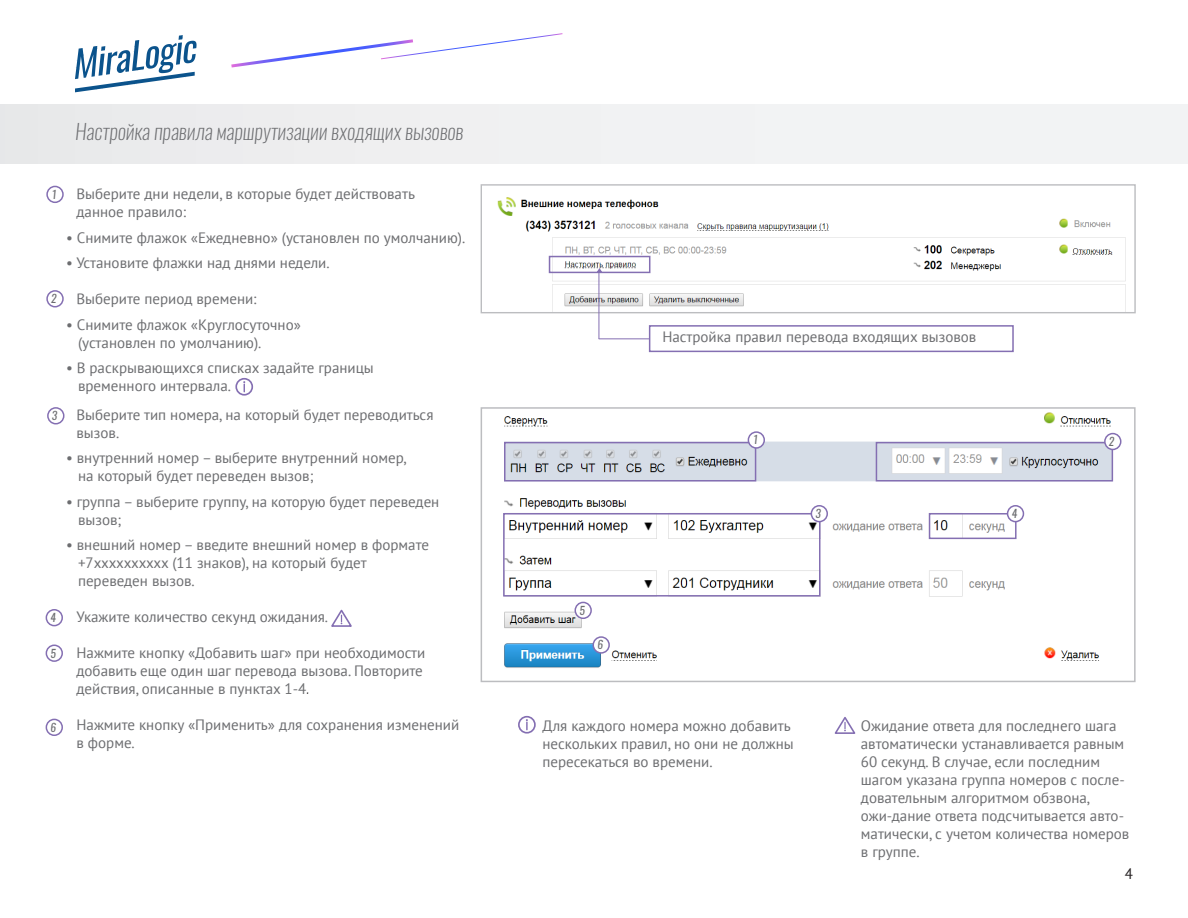
<style>
.page{position:relative;width:1188px;height:918px;background:#fff}
.page>*{position:absolute;margin:0;border:0;box-sizing:border-box;transform-origin:0 0}
.t1{font:italic 200 21px "Oswald";color:#6c6d70}
.t2{font:15px/18px "PT Sans";color:#6c6d70}
.t3{font:15px "PT Sans";color:#231f20}
.t4{font:italic 11.25px "Oswald";color:#6c6d70}
.s1{font-family:"Oswald";font-weight:200;font-style:italic;color:#231f20}
</style>
<div class="page">
<svg style="left:231px;top:33px;width:332px;height:35px"></svg>
<svg style="left:75px;top:35px;width:121px;height:57px"></svg>
<div style="left:0;top:104px;width:1188px;height:60px;background:#f0f1f2"></div>
<div style="left:47px;top:407px;width:18px;height:17px;border:2px solid #846fb2;border-radius:50%"></div>
<div style="left:46px;top:609px;width:17px;height:17px;border:2px solid #846fb2;border-radius:50%"></div>
<img style="left:504px;top:412px;width:618px;height:256px">
<div style="left:481px;top:407px;width:655px;height:275px;border:2px solid #bcbdc0"></div>
<div style="left:46px;top:186px;width:18px;height:17px;border:2px solid #846fb2;border-radius:50%"></div>
<div style="left:46px;top:290px;width:18px;height:18px;border:2px solid #846fb2;border-radius:50%"></div>
<img style="left:497px;top:197px;width:629px;height:114px">
<div style="left:481px;top:184px;width:655px;height:129px;border:1px solid #bcbdc0"></div>
<div style="left:549px;top:256px;width:101px;height:17px;border:2px solid #846fb2"></div>
<div style="left:649px;top:325px;width:365px;height:27px;border:2px solid #846fb2"></div>
<div style="left:876px;top:442px;width:237px;height:40px;border:2px solid #846fb2"></div>
<div style="left:1105px;top:434px;width:16px;height:15px;background:#fff;border-radius:50%"></div>
<div style="left:1104px;top:433px;width:17px;height:17px;border:2px solid #846fb2;border-radius:50%"></div>
<div style="left:503px;top:513px;width:317px;height:84px;border:2px solid #846fb2"></div>
<div style="left:593px;top:637px;width:16px;height:16px;background:#fff;border-radius:50%"></div>
<div style="left:592px;top:636px;width:18px;height:18px;border:2px solid #846fb2;border-radius:50%"></div>
<div style="left:504px;top:442px;width:252px;height:40px;border:2px solid #846fb2"></div>
<div style="left:748px;top:432px;width:16px;height:16px;background:#fff;border-radius:50%"></div>
<div style="left:748px;top:431px;width:17px;height:18px;border:2px solid #846fb2;border-radius:50%"></div>
<div style="left:46px;top:645px;width:17px;height:17px;border:2px solid #846fb2;border-radius:50%"></div>
<div style="left:46px;top:719px;width:17px;height:17px;border:2px solid #846fb2;border-radius:50%"></div>
<div style="left:929px;top:513px;width:88px;height:26px;border:2px solid #846fb2"></div>
<div style="left:1008px;top:506px;width:15px;height:16px;background:#fff;border-radius:50%"></div>
<div style="left:1007px;top:505px;width:17px;height:17px;border:2px solid #846fb2;border-radius:50%"></div>
<div style="left:575px;top:602px;width:16px;height:16px;background:#fff;border-radius:50%"></div>
<div style="left:574px;top:602px;width:18px;height:17px;border:2px solid #846fb2;border-radius:50%"></div>
<hr style="left:599px;top:272px;width:1px;height:67px;background:#846fb2">
<hr style="left:599px;top:339px;width:51px;height:1px;background:#846fb2">
<svg style="left:595px;top:267px;width:9px;height:6px"></svg>
<div style="left:811px;top:506px;width:16px;height:16px;background:#fff;border-radius:50%"></div>
<div style="left:811px;top:505px;width:17px;height:17px;border:2px solid #846fb2;border-radius:50%"></div>
<svg style="left:331px;top:609px;width:21px;height:18px"></svg>
<div style="left:235px;top:378px;width:18px;height:18px;border:2px solid #846fb2;border-radius:50%"></div>
<svg style="left:243px;top:381px;width:2px;height:11px"></svg>
<svg style="left:834px;top:717px;width:22px;height:17px"></svg>
<div style="left:518px;top:716px;width:18px;height:18px;border:2px solid #846fb2;border-radius:50%"></div>
<svg style="left:526px;top:719px;width:2px;height:11px"></svg>
<p class="t1" style="left:75px;top:117px;width:390px">Настройка правила маршрутизации входящих вызовов</p>
<p class="t4" style="left:51px;top:186px;width:7px">1</p>
<p class="t4" style="left:51px;top:291px;width:7px">2</p>
<p class="t4" style="left:52px;top:408px;width:7px">3</p>
<p class="t4" style="left:50px;top:610px;width:7px">4</p>
<p class="t4" style="left:50px;top:645px;width:7px">5</p>
<p class="t4" style="left:50px;top:719px;width:7px">6</p>
<p class="t2" style="left:76px;top:185px;width:340px">Выберите дни недели, в которые будет действовать</p>
<p class="t2" style="left:76px;top:203px;width:111px">данное правило:</p>
<p class="t2" style="left:66px;top:228px;width:401px">• Снимите флажок «Ежедневно» (установлен по умолчанию).</p>
<p class="t2" style="left:66px;top:254px;width:265px">• Установите флажки над днями недели.</p>
<p class="t2" style="left:76px;top:290px;width:182px">Выберите период времени:</p>
<p class="t2" style="left:66px;top:315px;width:236px">• Снимите флажок «Круглосуточно»</p>
<p class="t2" style="left:78px;top:333px;width:185px">(установлен по умолчанию).</p>
<p class="t2" style="left:78px;top:359px;width:297px;text-indent:-12px">• В раскрывающихся списках задайте границы временного интервала.</p>
<p class="t2" style="left:76px;top:405px;width:359px">Выберите тип номера, на который будет переводиться</p>
<p class="t2" style="left:76px;top:423px;width:44px">вызов.</p>
<p class="t2" style="left:66px;top:449px;width:343px">• внутренний номер – выберите внутренний номер,</p>
<p class="t2" style="left:78px;top:467px;width:237px">на который будет переведен вызов;</p>
<p class="t2" style="left:66px;top:492px;width:375px">• группа – выберите группу, на которую будет переведен</p>
<p class="t2" style="left:78px;top:510px;width:45px">вызов;</p>
<p class="t2" style="left:66px;top:536px;width:365px">• внешний номер – введите внешний номер в формате</p>
<p class="t2" style="left:78px;top:554px;width:290px">+7хххххххххх (11 знаков), на который будет</p>
<p class="t2" style="left:78px;top:572px;width:118px">переведен вызов.</p>
<p class="t2" style="left:76px;top:608px;width:253px">Укажите количество секунд ожидания.</p>
<p class="t2" style="left:76px;top:644px;width:350px">Нажмите кнопку «Добавить шаг» при необходимости добавить еще один шаг перевода вызова. Повторите действия, описанные в пунктах 1-4<span class="s1">.</span></p>
<p class="t2" style="left:76px;top:716px;width:384px">Нажмите кнопку «Применить» для сохранения изменений в форме.</p>
<p class="t2" style="left:543px;top:716px;width:253px">Для каждого номера можно добавить нескольких правил, но они не должны пересекаться во времени.</p>
<p class="t2" style="left:662px;top:327px;width:316px">Настройка правил перевода входящих вызовов</p>
<p class="t4" style="left:753px;top:432px;width:7px">1</p>
<p class="t4" style="left:1109px;top:434px;width:7px">2</p>
<p class="t4" style="left:815px;top:506px;width:7px">3</p>
<p class="t4" style="left:1012px;top:506px;width:7px">4</p>
<p class="t4" style="left:579px;top:602px;width:7px">5</p>
<p class="t4" style="left:597px;top:637px;width:7px">6</p>
<p class="t2" style="left:861px;top:716px;width:270px">Ожидание ответа для последнего шага автоматически устанавливается равным 60 секунд. В случае, если последним шагом указана группа номеров с после&shy;довательным алгоритмом обзвона, ожи-дание ответа подсчитывается авто&shy;матически, с учетом количества номеров в группе.</p>
<p class="t3" style="left:1125px;top:864px;width:10px">4</p>
</div>
